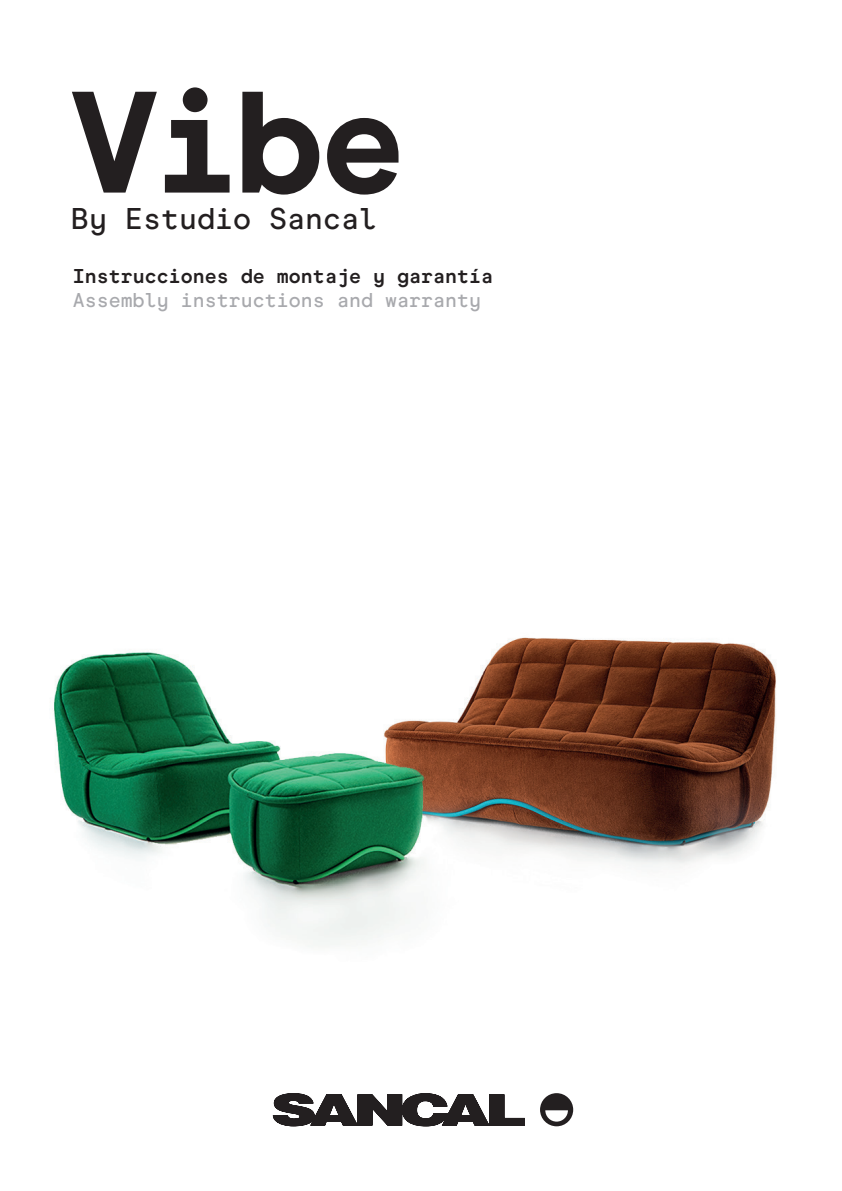
<style>
.page{position:relative;width:842px;height:1191px;background:#fff}
.page>*{position:absolute;margin:0;border:0;box-sizing:border-box;transform-origin:0 0}
.t1{font:800 144px "Modern Era Mono";color:#231f20}
.t2{font:500 30px "Modern Era Mono";color:#231f20}
.t3{font:700 20px "Modern Era Mono";color:#231f20}
.t4{font:500 20px "Modern Era Mono";color:#a8a9ad}
</style>
<div class="page">
<img style="left:54px;top:637px;width:722px;height:308px">
<svg style="left:540px;top:1093px;width:33px;height:33px"></svg>
<svg style="left:273px;top:1093px;width:252px;height:33px"></svg>
<h1 class="t1" style="left:71px;top:53px;width:336px">Vibe</h1>
<h2 class="t2" style="left:71px;top:200px;width:308px">By Estudio Sancal</h2>
<p class="t3" style="left:73px;top:264px;width:422px">Instrucciones de montaje y garantía</p>
<p class="t4" style="left:73px;top:288px;width:410px">Assembly instructions and warranty</p>
</div>
